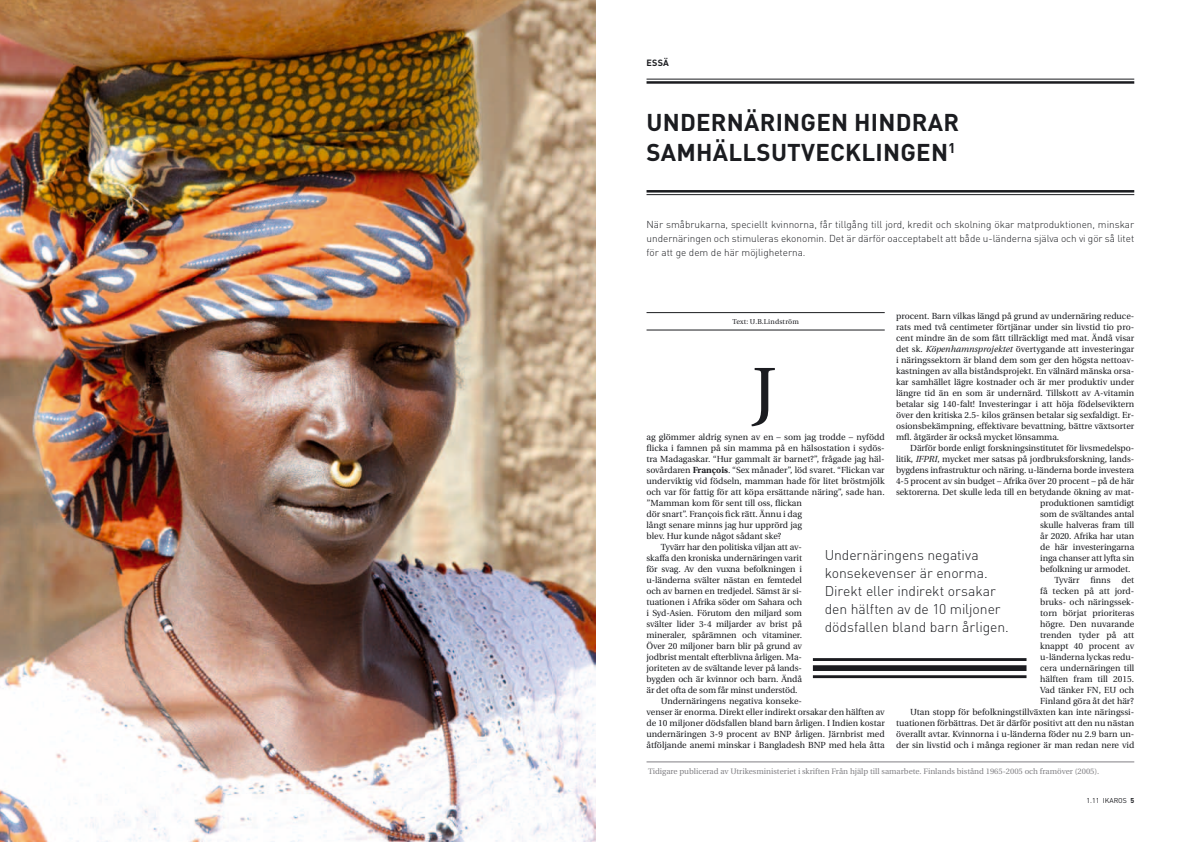
<style>
.page{position:relative;width:1191px;height:842px;background:#fff}
.page>*{position:absolute;margin:0;border:0;box-sizing:border-box;transform-origin:0 0}
.t1{font:72.4px "Utopia";color:#1b1c20}
.t2{font:700 24px "DIN";letter-spacing:.105em;color:#1b1c20}
.t3{font:300 14px/18px "DIN";letter-spacing:-.005em;color:#1b1c20}
.t4{font:300 10px/14px "DIN";color:#1b1c20;text-align:justify}
.t5{font:700 9px "DIN";color:#1b1c20}
.t6{font:8.8px/11px "Utopia";color:#1b1c20;text-align:justify}
.t7{font:8px "Utopia";color:#818084}
.t8{font:7px "Utopia";letter-spacing:.025em;color:#1b1c20}
.t9{font:7px "DIN";color:#1b1c20}
.s1{font-style:italic}
.s2{font-weight:700}
</style>
<div class="page">
<hr style="left:646px;top:312px;width:238px;height:1px;background:#1b1c20">
<hr style="left:646px;top:330px;width:238px;height:1px;background:#1b1c20">
<hr style="left:646px;top:79px;width:488px;height:1px;background:#1b1c20">
<hr style="left:646px;top:81px;width:488px;height:3px;background:#1b1c20">
<hr style="left:646px;top:190px;width:488px;height:3px;background:#1b1c20">
<hr style="left:646px;top:194px;width:488px;height:1px;background:#1b1c20">
<hr style="left:646px;top:761px;width:488px;height:1px;background:#818084">
<hr style="left:813px;top:658px;width:213px;height:3px;background:#1b1c20">
<div style="left:813px;top:665px;width:213px;height:6px;background:#1b1c20"></div>
<hr style="left:813px;top:675px;width:213px;height:3px;background:#1b1c20">
<img style="left:0;top:0;width:595px;height:842px">
<p class="t5" style="left:646px;top:57px;width:24px">ESSÄ</p>
<h2 class="t2" style="left:646px;top:106px;width:33px">UNDERN</h2>
<h2 class="t2" style="left:744px;top:106px;width:126px">ÄRINGEN HINDRAR</h2>
<h2 class="t2" style="left:646px;top:136px;width:17px">SAMH</h2>
<h2 class="t2" style="left:713px;top:136px;width:31px">ÄLLSUT</h2>
<h2 class="t2" style="left:801px;top:136px;width:29px">VECKLIN</h2>
<h2 class="t2" style="left:900px;top:136px;width:57px">GEN <sup>1</sup></h2>
<p class="t4" style="left:646px;top:217px;width:489px">När småbrukarna, speciellt kvinnorna, får tillgång till jord, kredit och skolning ökar matproduktionen, minskar undernäringen och stimuleras ekonomin. Det är därför oacceptabelt att både u-länderna själva och vi gör så litet för att ge dem de här möjligheterna.</p>
<p class="t6" style="left:896px;top:311px;width:240px">procent. Barn vilkas längd på grund av undernäring reduce&shy;rats med två centimeter förtjänar under sin livstid tio pro&shy;cent mindre än de som fått tillräckligt med mat. Ändå visar det sk. <span class="s1">Köpenhamnsprojektet</span> övertygande att investeringar i näringssektorn är bland dem som ger den högsta nettoav&shy;kastningen av alla biståndsprojekt. En välnärd mänska orsa&shy;kar samhället lägre kostnader och är mer produktiv under längre tid än en som är undernärd. Tillskott av A-vitamin betalar sig 140-falt! Investeringar i att höja födelseviktern över den kritiska 2.5- kilos gränsen betalar sig sexfaldigt. Er&shy;osionsbekämpning, effektivare bevattning, bättre växtsorter mfl. åtgärder är också mycket lönsamma.</p>
<p class="t6" style="left:910px;top:443px;width:225px">Därför borde enligt forskningsinstitutet för livsmedelspo-</p>
<p class="t6" style="left:896px;top:454px;width:240px">litik, <span class="s1">IFPRI</span>, mycket mer satsas på jordbruksforskning, lands-</p>
<p class="t6" style="left:896px;top:465px;width:240px">bygdens infrastruktur och näring. u-länderna borde investera</p>
<p class="t6" style="left:896px;top:476px;width:240px">4-5 procent av sin budget – Afrika över 20 procent – på de här</p>
<p class="t6" style="left:896px;top:487px;width:240px">sektorerna. Det skulle leda till en betydande ökning av mat-</p>
<p class="t6" style="left:1040px;top:498px;width:96px">produktionen samtidigt</p>
<p class="t6" style="left:1040px;top:509px;width:96px">som de svältandes antal</p>
<p class="t6" style="left:1040px;top:520px;width:96px">skulle halveras fram till</p>
<p class="t6" style="left:1040px;top:531px;width:96px">år 2020. Afrika har utan</p>
<p class="t6" style="left:1040px;top:542px;width:96px">de här investeringarna</p>
<p class="t6" style="left:1040px;top:553px;width:96px">inga chanser att lyfta sin</p>
<p class="t6" style="left:1040px;top:564px;width:92px">befolkning ur armodet.</p>
<p class="t6" style="left:1054px;top:575px;width:81px">Tyvärr finns det</p>
<p class="t6" style="left:1040px;top:586px;width:96px">få tecken på att jord-</p>
<p class="t6" style="left:1040px;top:597px;width:96px">bruks- och näringssek-</p>
<p class="t6" style="left:1040px;top:608px;width:96px">torn börjat prioriteras</p>
<p class="t6" style="left:1040px;top:619px;width:96px">högre. Den nuvarande</p>
<p class="t6" style="left:1040px;top:630px;width:96px">trenden tyder på att</p>
<p class="t6" style="left:1040px;top:641px;width:96px">knappt 40 procent av</p>
<p class="t6" style="left:1040px;top:652px;width:96px">u-länderna lyckas redu-</p>
<p class="t6" style="left:1040px;top:663px;width:96px">cera undernäringen till</p>
<p class="t6" style="left:1040px;top:674px;width:96px">hälften fram till 2015.</p>
<p class="t6" style="left:1040px;top:685px;width:96px">Vad tänker FN, EU och</p>
<p class="t6" style="left:1040px;top:696px;width:95px">Finland göra åt det här?</p>
<p class="t6" style="left:910px;top:707px;width:225px">Utan stopp för befolkningstillväxten kan inte näringssi-</p>
<p class="t6" style="left:896px;top:718px;width:240px">tuationen förbättras. Det är därför positivt att den nu nästan</p>
<p class="t6" style="left:896px;top:729px;width:240px">överallt avtar. Kvinnorna i u-länderna föder nu 2.9 barn un-</p>
<p class="t6" style="left:896px;top:740px;width:240px">der sin livstid och i många regioner är man redan nere vid</p>
<p class="t8" style="left:732px;top:318px;width:68px">Text: U.B.Lindström</p>
<h1 class="t1" style="left:751px;top:354px;width:27px">J</h1>
<p class="t6" style="left:646px;top:432px;width:240px">ag glömmer aldrig synen av en – som jag trodde – nyfödd</p>
<p class="t6" style="left:646px;top:443px;width:240px">flicka i famnen på sin mamma på en hälsostation i sydös-</p>
<p class="t6" style="left:646px;top:454px;width:240px">tra Madagaskar. “Hur gammalt är barnet?”, frågade jag häl-</p>
<p class="t6" style="left:646px;top:465px;width:240px">sovårdaren <span class="s2">François</span>. “Sex månader”, löd svaret. “Flickan var</p>
<p class="t6" style="left:646px;top:476px;width:240px">underviktig vid födseln, mamman hade för litet bröstmjölk</p>
<p class="t6" style="left:646px;top:487px;width:240px">och var för fattig för att köpa ersättande näring”, sade han.</p>
<p class="t6" style="left:646px;top:498px;width:157px">”Mamman kom för sent till oss, flickan</p>
<p class="t6" style="left:646px;top:509px;width:157px">dör snart”. François fick rätt. Ännu i dag</p>
<p class="t6" style="left:646px;top:520px;width:157px">långt senare minns jag hur upprörd jag</p>
<p class="t6" style="left:646px;top:531px;width:136px">blev. Hur kunde något sådant ske?</p>
<p class="t6" style="left:660px;top:542px;width:143px">Tyvärr har den politiska viljan att av-</p>
<p class="t6" style="left:646px;top:553px;width:157px">skaffa den kroniska undernäringen varit</p>
<p class="t6" style="left:646px;top:564px;width:157px">för svag. Av den vuxna befolkningen i</p>
<p class="t6" style="left:646px;top:575px;width:157px">u-länderna svälter nästan en femtedel</p>
<p class="t6" style="left:646px;top:586px;width:157px">och av barnen en tredjedel. Sämst är si-</p>
<p class="t6" style="left:646px;top:597px;width:157px">tuationen i Afrika söder om Sahara och</p>
<p class="t6" style="left:646px;top:608px;width:157px">i Syd-Asien. Förutom den miljard som</p>
<p class="t6" style="left:646px;top:619px;width:157px">svälter lider 3-4 miljarder av brist på</p>
<p class="t6" style="left:646px;top:630px;width:157px">mineraler, spårämnen och vitaminer.</p>
<p class="t6" style="left:646px;top:641px;width:157px">Över 20 miljoner barn blir på grund av</p>
<p class="t6" style="left:646px;top:652px;width:157px">jodbrist mentalt efterblivna årligen. Ma-</p>
<p class="t6" style="left:646px;top:663px;width:157px">joriteten av de svältande lever på lands-</p>
<p class="t6" style="left:646px;top:674px;width:157px">bygden och är kvinnor och barn. Ändå</p>
<p class="t6" style="left:646px;top:685px;width:153px">är det ofta de som får minst understöd.</p>
<p class="t6" style="left:660px;top:696px;width:143px">Undernäringens negativa konseke-</p>
<p class="t6" style="left:646px;top:707px;width:240px">venser är enorma. Direkt eller indirekt orsakar den hälften av</p>
<p class="t6" style="left:646px;top:718px;width:240px">de 10 miljoner dödsfallen bland barn årligen. I Indien kostar</p>
<p class="t6" style="left:646px;top:729px;width:240px">undernäringen 3-9 procent av BNP årligen. Järnbrist med</p>
<p class="t6" style="left:646px;top:740px;width:240px">åtföljande anemi minskar i Bangladesh BNP med hela åtta</p>
<h3 class="t3" style="left:824px;top:546px;width:186px">Undernäringens negativa konsekevenser är enorma.<br>Direkt eller indirekt orsakar den hälften av de 10 miljoner dödsfallen bland barn årligen.</h3>
<p class="t7" style="left:648px;top:767px;width:453px">Tidigare publicerad av Utrikesministeriet i skriften Från hjälp till samarbete. Finlands bistånd 1965-2005 och framöver (2005).</p>
<p class="t9" style="left:1086px;top:796px;width:49px">1.11 IKAROS <span class="s2">5</span></p>
</div>
